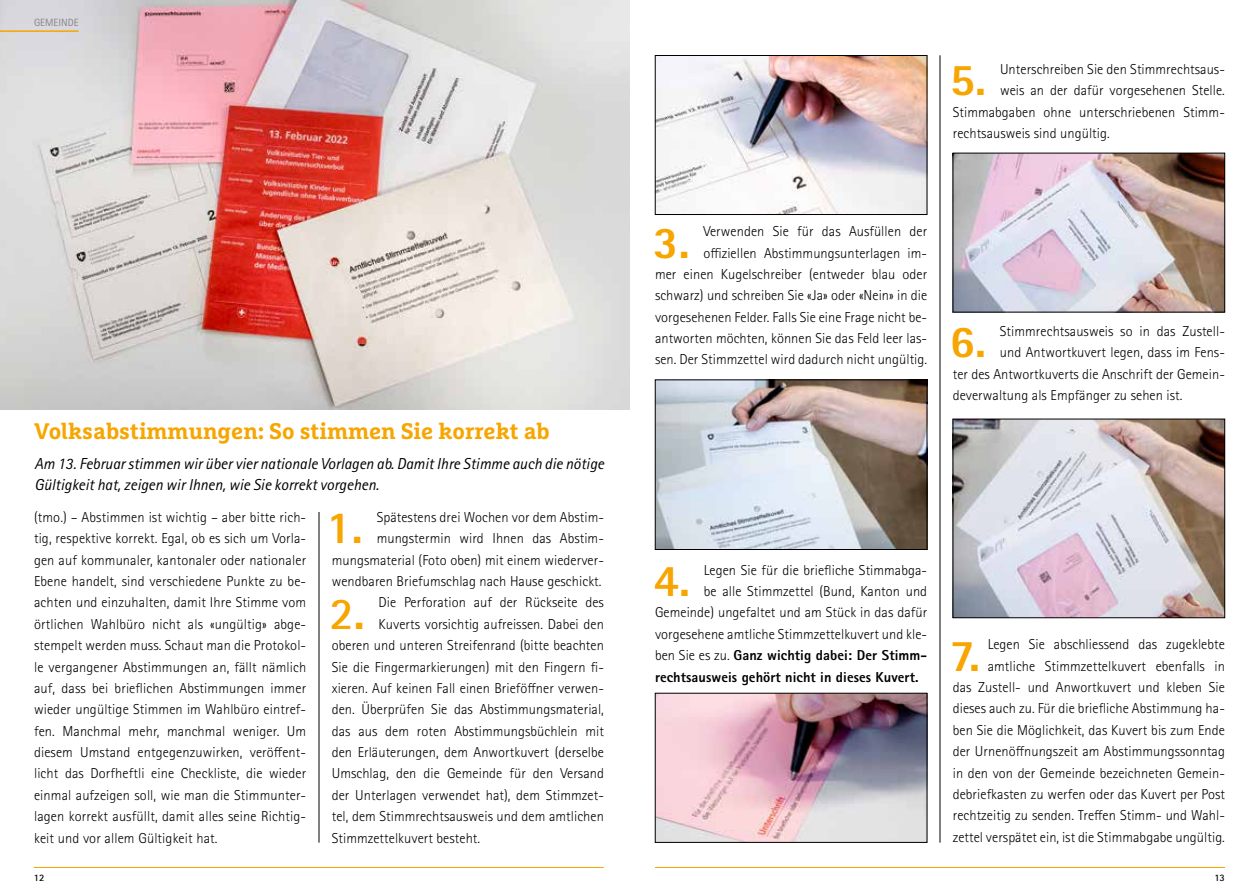
<style>
.page{position:relative;width:1259px;height:893px;background:#fff}
.page>*{position:absolute;margin:0;border:0;box-sizing:border-box;transform-origin:0 0}
.t1{font:800 45.45px "Rotis Sans Serif Std";color:#f7a500}
.t2{font:700 45.45px "Rotis Sans Serif Std";color:#f7a500}
.t3{font:700 22.5px "Marselis Slab Pro";color:#f7a500}
.t4{font:italic 15.9px/21.3px "Rotis Sans Serif Std";color:#000}
.t5{font:300 14.4px/21.3px "Rotis Sans Serif Std";letter-spacing:.005em;color:#000;text-align:right}
.t6{font:800 14.4px "Rotis Sans Serif Std";letter-spacing:.005em;color:#000}
.t7{font:10.5px "Rotis Sans Serif Std";color:#868786}
.t8{font:700 9.9px "Rotis Sans Serif Std";color:#000}
.s1{font-weight:300}
</style>
<div class="page">
<img style="left:0;top:0;width:629px;height:409px">
<img style="left:657px;top:57px;width:268px;height:156px">
<div style="left:655px;top:55px;width:272px;height:160px;border:1px solid #000"></div>
<img style="left:954px;top:155px;width:269px;height:155px">
<div style="left:952px;top:153px;width:273px;height:159px;border:1px solid #000"></div>
<img style="left:954px;top:421px;width:269px;height:195px">
<div style="left:952px;top:419px;width:273px;height:199px;border:1px solid #000"></div>
<img style="left:657px;top:382px;width:268px;height:166px">
<div style="left:655px;top:380px;width:272px;height:170px;border:1px solid #000"></div>
<img style="left:657px;top:695px;width:268px;height:146px">
<div style="left:655px;top:693px;width:272px;height:150px;border:1px solid #000"></div>
<hr style="left:319px;top:512px;width:1px;height:331px;background:#000">
<hr style="left:939px;top:55px;width:1px;height:788px;background:#000">
<hr style="left:655px;top:867px;width:570px;height:1px;background:#f7a500">
<hr style="left:0;top:30px;width:79px;height:2px;background:#f7a500">
<hr style="left:34px;top:867px;width:570px;height:1px;background:#f7a500">
<p class="t7" style="left:34px;top:16px;width:46px">GEMEINDE</p>
<h2 class="t3" style="left:34px;top:417px;width:517px">Volksabstimmungen: So stimmen Sie korrekt ab</h2>
<p class="t4" style="left:35px;top:453px;width:571px">Am 13. Februar stimmen wir über vier nationale Vorlagen ab. Damit Ihre Stimme auch die nötige<br>Gültigkeit hat, zeigen wir Ihnen, wie Sie korrekt vorgehen.</p>
<p class="t5" style="left:34px;top:507px;width:274px;text-align:justify">(tmo.) – Abstimmen ist wichtig – aber bitte rich&shy;tig, respektive korrekt. Egal, ob es sich um Vorla&shy;gen auf kommunaler, kantonaler oder nationaler Ebene handelt, sind verschiedene Punkte zu be&shy;achten und einzuhalten, damit Ihre Stimme vom örtlichen Wahlbüro nicht als «ungültig» abge&shy;stempelt werden muss. Schaut man die Protokol&shy;le vergangener Abstimmungen an, fällt nämlich auf, dass bei brieflichen Abstimmungen immer wieder ungültige Stimmen im Wahlbüro eintref&shy;fen. Manchmal mehr, manchmal weniger. Um diesem Umstand entgegenzuwirken, veröffent&shy;licht das Dorfheftli eine Checkliste, die wieder einmal aufzeigen soll, wie man die Stimmunter&shy;lagen korrekt ausfüllt, damit alles seine Richtig&shy;keit und vor allem Gültigkeit hat.</p>
<h1 class="t1" style="left:326px;top:499px;width:38px">1.</h1>
<p class="t5" style="left:332px;top:507px;width:274px">Spätestens drei Wochen vor dem Abstim&shy;mungstermin wird Ihnen das Abstim&shy;mungsmaterial (Foto oben) mit einem wiederver&shy;wendbaren Briefumschlag nach Hause geschickt.</p>
<h1 class="t2" style="left:329px;top:585px;width:37px">2.</h1>
<p class="t5" style="left:379px;top:592px;width:227px">Die Perforation auf der Rückseite des</p>
<p class="t5" style="left:379px;top:614px;width:227px">Kuverts vorsichtig aufreissen. Dabei den</p>
<p class="t5" style="left:332px;top:635px;width:274px">oberen und unteren Streifenrand (bitte beachten</p>
<p class="t5" style="left:332px;top:656px;width:274px">Sie die Fingermarkierungen) mit den Fingern fi-</p>
<p class="t5" style="left:332px;top:678px;width:274px">xieren. Auf keinen Fall einen Brieföffner verwen-</p>
<p class="t5" style="left:332px;top:699px;width:274px">den. Überprüfen Sie das Abstimmungsmaterial,</p>
<p class="t5" style="left:332px;top:720px;width:274px">das aus dem roten Abstimmungsbüchlein mit</p>
<p class="t5" style="left:332px;top:742px;width:274px">den Erläuterungen, dem Anwortkuvert (derselbe</p>
<p class="t5" style="left:332px;top:763px;width:274px">Umschlag, den die Gemeinde für den Versand</p>
<p class="t5" style="left:332px;top:785px;width:274px">der Unterlagen verwendet hat), dem Stimmzet-</p>
<p class="t5" style="left:332px;top:806px;width:274px">tel, dem Stimmrechtsausweis und dem amtlichen</p>
<p class="t5" style="left:332px;top:827px;width:150px">Stimmzettelkuvert besteht.</p>
<p class="t8" style="left:34px;top:871px;width:12px">12</p>
<h1 class="t1" style="left:950px;top:51px;width:38px">5.</h1>
<p class="t5" style="left:1000px;top:58px;width:226px">Unterschreiben Sie den Stimmrechtsaus-</p>
<p class="t5" style="left:1000px;top:80px;width:226px">weis an der dafür vorgesehenen Stelle.</p>
<p class="t5" style="left:952px;top:101px;width:274px">Stimmabgaben ohne unterschriebenen Stimm-</p>
<p class="t5" style="left:952px;top:123px;width:158px">rechtsausweis sind ungültig.</p>
<p class="t5" style="left:655px;top:221px;width:274px">Verwenden Sie für das Ausfüllen der offiziellen Abstimmungsunterlagen im-<br>mer einen Kugelschreiber (entweder blau oder schwarz) und schreiben Sie «Ja» oder «Nein» in die vorgesehenen Felder. Falls Sie eine Frage nicht be&shy;antworten möchten, können Sie das Feld leer las&shy;sen. Der Stimmzettel wird dadurch nicht ungültig.</p>
<h1 class="t1" style="left:653px;top:213px;width:38px">3.</h1>
<h1 class="t1" style="left:949px;top:313px;width:38px">6.</h1>
<p class="t5" style="left:1000px;top:321px;width:226px">Stimmrechtsausweis so in das Zustell-</p>
<p class="t5" style="left:1000px;top:342px;width:226px">und Antwortkuvert legen, dass im Fens-</p>
<p class="t5" style="left:952px;top:363px;width:274px">ter des Antwortkuverts die Anschrift der Gemein-</p>
<p class="t5" style="left:952px;top:385px;width:231px">deverwaltung als Empfänger zu sehen ist.</p>
<h1 class="t1" style="left:654px;top:552px;width:38px">4.</h1>
<p class="t5" style="left:704px;top:559px;width:225px">Legen Sie für die briefliche Stimmabga-</p>
<p class="t5" style="left:704px;top:581px;width:225px">be alle Stimmzettel (Bund, Kanton und</p>
<p class="t5" style="left:655px;top:602px;width:274px">Gemeinde) ungefaltet und am Stück in das dafür</p>
<p class="t5" style="left:655px;top:624px;width:274px">vorgesehene amtliche Stimmzettelkuvert und kle-</p>
<p class="t6" style="left:655px;top:646px;width:274px"><span class="s1">ben Sie es zu.</span> Ganz wichtig dabei: Der Stimm-</p>
<p class="t6" style="left:655px;top:667px;width:265px">rechtsausweis gehört nicht in dieses Kuvert.</p>
<p class="t5" style="left:952px;top:634px;width:274px">Legen Sie abschliessend das zugeklebte amtliche Stimmzettelkuvert ebenfalls in<br>das Zustell- und Anwortkuvert und kleben Sie dieses auch zu. Für die briefliche Abstimmung ha&shy;ben Sie die Möglichkeit, das Kuvert bis zum Ende der Urnenöffnungszeit am Abstimmungssonntag in den von der Gemeinde bezeichneten Gemein&shy;debriefkasten zu werfen oder das Kuvert per Post rechtzeitig zu senden. Treffen Stimm- und Wahl&shy;zettel verspätet ein, ist die Stimmabgabe ungültig.</p>
<h1 class="t1" style="left:949px;top:626px;width:32px">7.</h1>
<p class="t8" style="left:1214px;top:871px;width:12px">13</p>
</div>
